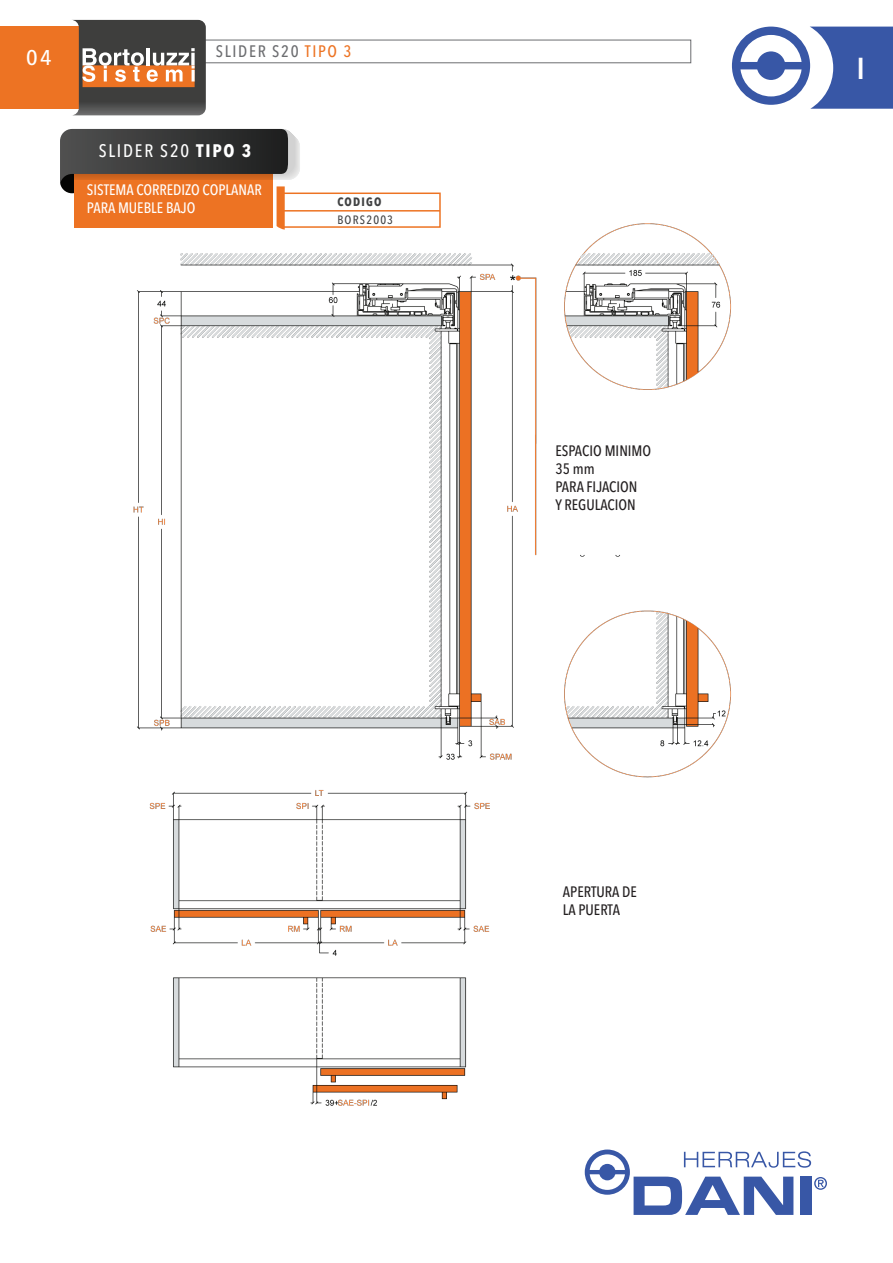
<style>
.page{position:relative;width:893px;height:1263px;background:#fff}
.page>*{position:absolute;margin:0;border:0;box-sizing:border-box;transform-origin:0 0}
.t1{font:600 condensed 30px "Avenir Next LT Pro";color:#fff}
.t2{font:500 condensed 21.15px "Avenir Next LT Pro";color:#fff;scale:1.14 1}
.t3{font:500 condensed 18px "Avenir Next LT Pro";letter-spacing:.1em;color:#fff}
.t4{font:500 condensed 16.5px "Avenir Next LT Pro";letter-spacing:.1em;color:#6c6d70}
.t5{font:500 condensed 15px/18px "Avenir Next LT Pro";color:#231f20}
.t6{font:500 condensed 15px/18px "Avenir Next LT Pro";color:#fff}
.t7{font:500 condensed 12px "Avenir Next LT Pro";letter-spacing:.1em;color:#414243}
.t8{font:700 condensed 12px "Avenir Next LT Pro";letter-spacing:.1em;color:#414243}
.s1{color:#ed7323}
.s2{font-weight:700}
</style>
<div class="page">
<div style="left:180px;top:40px;width:511px;height:23px;border:1px solid #6c6d70"></div>
<svg style="left:585px;top:1149px;width:242px;height:66px"></svg>
<div style="left:0;top:27px;width:194px;height:82px;background:#ed7323"></div>
<svg style="left:732px;top:27px;width:161px;height:82px"></svg>
<img style="left:133px;top:192px;width:598px;height:914px">
<div style="left:280px;top:193px;width:161px;height:35px;border:2px solid #ed7323"></div>
<hr style="left:281px;top:210px;width:159px;height:2px;background:#ed7323">
<svg style="left:60px;top:129px;width:240px;height:101px;background:#9d6642"></svg>
<svg style="left:71px;top:20px;width:135px;height:95px"></svg>
<h2 class="t2" style="left:26px;top:45px;width:24px">04</h2>
<p class="t4" style="left:216px;top:42px;width:137px">SLIDER S20 <span class="s1">TIPO 3</span></p>
<p class="t3" style="left:99px;top:140px;width:154px">SLIDER S20 <span class="s2">TIPO 3</span></p>
<p class="t6" style="left:87px;top:181px;width:176px">SISTEMA CORREDIZO COPLANAR<br>PARA MUEBLE BAJO</p>
<p class="t8" style="left:337px;top:194px;width:45px">CODIGO</p>
<p class="t7" style="left:337px;top:212px;width:57px">BORS2003</p>
<p class="t5" style="left:555px;top:442px;width:97px">ESPACIO MINIMO<br>35 mm<br>PARA FIJACION<br>Y REGULACION</p>
<p class="t5" style="left:563px;top:883px;width:75px">APERTURA DE<br>LA PUERTA</p>
<h1 class="t1" style="left:857px;top:50px;width:9px">I</h1>
</div>
